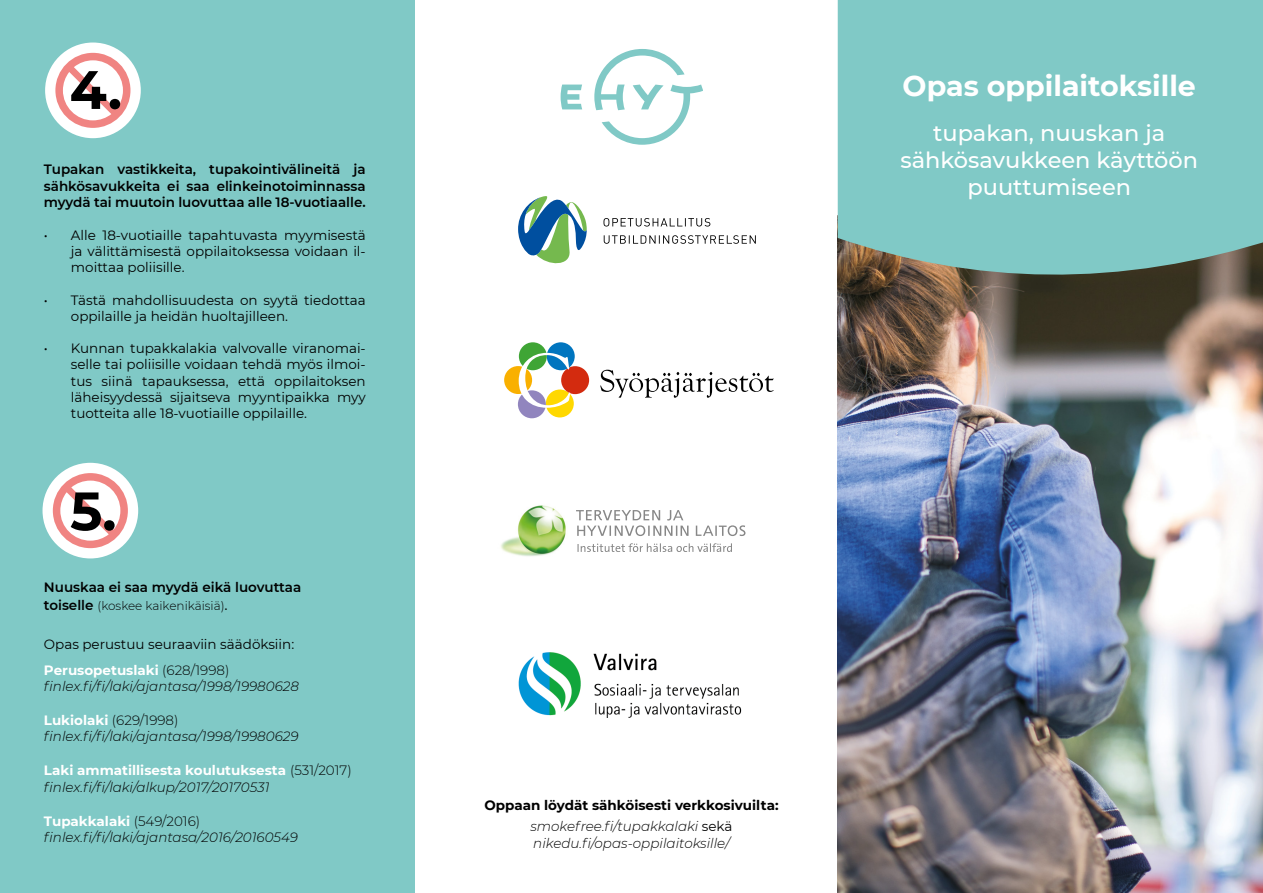
<style>
.page{position:relative;width:1263px;height:893px;background:#fff}
.page>*{position:absolute;margin:0;border:0;box-sizing:border-box;transform-origin:0 0}
.t1{font:700 54px "Montserrat";color:#000}
.t2{font:700 28.5px "Montserrat";color:#fff}
.t3{font:500 22.5px/27px "Montserrat";color:#fff;text-align:center}
.t4{font:13.5px/16.2px "Montserrat";color:#000;text-align:justify}
.t5{font:italic 300 13.5px/16.2px "Montserrat";color:#000}
.t6{font:600 13.5px/16.5px "Montserrat";color:#000;text-align:justify}
.t7{font:700 13.5px "Montserrat";color:#fff}
.t8{font:700 13.5px "Montserrat";color:#000}
.t9{font:300 12px "Montserrat";color:#000}
.s1{font-weight:600;font-size:13.5px}
.s2{font-weight:400;font-size:15px}
.s3{font-weight:700;font-style:normal;color:#fff}
.s4{font-style:normal}
.s5{font-weight:300;color:#000}
.s6{font-weight:400;font-style:normal}
</style>
<div class="page">
<div style="left:0;top:0;width:415px;height:893px;background:#80c9c6"></div>
<img style="left:838px;top:289px;width:425px;height:604px">
<svg style="left:838px;top:0;width:425px;height:289px;background:#7cbdb9"></svg>
<div style="left:43px;top:463px;width:95px;height:95px;background:#fff;border-radius:50%"></div>
<svg style="left:53px;top:473px;width:75px;height:75px"></svg>
<svg style="left:576px;top:510px;width:169px;height:26px"></svg>
<svg style="left:577px;top:543px;width:155px;height:9px"></svg>
<img style="left:500px;top:505px;width:66px;height:51px">
<svg style="left:561px;top:85px;width:21px;height:24px"></svg>
<svg style="left:594px;top:49px;width:108px;height:95px"></svg>
<svg style="left:604px;top:235px;width:152px;height:9px"></svg>
<svg style="left:603px;top:218px;width:107px;height:9px"></svg>
<svg style="left:518px;top:196px;width:69px;height:68px"></svg>
<div style="left:45px;top:43px;width:96px;height:95px;background:#fff;border-radius:50%"></div>
<svg style="left:55px;top:53px;width:75px;height:75px"></svg>
<img style="left:518px;top:652px;width:224px;height:65px">
<div style="left:546px;top:389px;width:28px;height:28px;background:#ffd800;border-radius:50%"></div>
<div style="left:561px;top:366px;width:28px;height:28px;background:#d32b0f;border-radius:50%"></div>
<div style="left:547px;top:342px;width:28px;height:28px;background:#0075bf;border-radius:50%"></div>
<div style="left:519px;top:342px;width:28px;height:28px;background:#3fa535;border-radius:50%"></div>
<div style="left:504px;top:366px;width:28px;height:28px;background:#f9b000;border-radius:50%"></div>
<div style="left:518px;top:390px;width:28px;height:28px;background:#9185be;border-radius:50%"></div>
<svg style="left:519px;top:353px;width:51px;height:55px"></svg>
<svg style="left:600px;top:370px;width:174px;height:28px"></svg>
<p class="t1" style="left:70px;top:51px;width:54px">4.</p>
<p class="t6" style="left:44px;top:161px;width:323px">Tupakan vastikkeita, tupakointivälineitä ja sähkösavukkeita ei saa elinkeinotoiminnassa myydä tai muutoin luovuttaa alle 18-vuotiaalle.</p>
<p class="t4" style="left:71px;top:226px;width:296px;text-indent:-27px">• Alle 18-vuotiaille tapahtuvasta myymisestä ja välittämisestä oppilaitoksessa voidaan il&shy;moittaa poliisille.</p>
<p class="t4" style="left:71px;top:291px;width:296px;text-indent:-27px">• Tästä mahdollisuudesta on syytä tiedottaa oppilaille ja heidän huoltajilleen.</p>
<p class="t4" style="left:71px;top:340px;width:296px;text-indent:-27px">• Kunnan tupakkalakia valvovalle viranomai&shy;selle tai poliisille voidaan tehdä myös ilmoi&shy;tus siinä tapauksessa, että oppilaitoksen läheisyydessä sijaitseva myyntipaikka myy tuotteita alle 18-vuotiaille oppilaille.</p>
<p class="t1" style="left:70px;top:472px;width:48px">5.</p>
<p class="t6" style="left:44px;top:579px;width:259px">Nuuskaa ei saa myydä eikä luovuttaa</p>
<p class="t9" style="left:44px;top:598px;width:185px"><span class="s1">toiselle</span> (koskee kaikenikäisiä)<span class="s2">.</span></p>
<p class="t4" style="left:44px;top:636px;width:252px">Opas perustuu seuraaviin säädöksiin:</p>
<p class="t5" style="left:44px;top:661px;width:256px"><span class="s3">Perusopetuslaki</span> <span class="s4">(628/1998) </span>finlex.fi/fi/laki/ajantasa/1998/19980628</p>
<p class="t5" style="left:44px;top:712px;width:256px"><span class="s3">Lukiolaki</span> <span class="s4">(629/1998) </span>finlex.fi/fi/laki/ajantasa/1998/19980629</p>
<p class="t7" style="left:44px;top:761px;width:309px">Laki ammatillisesta koulutuksesta <span class="s5">(531/2017)</span></p>
<p class="t5" style="left:44px;top:778px;width:227px">finlex.fi/fi/laki/alkup/2017/20170531</p>
<p class="t5" style="left:44px;top:812px;width:255px"><span class="s3">Tupakkalaki</span> <span class="s4">(549/2016) </span>finlex.fi/fi/laki/ajantasa/2016/20160549</p>
<p class="t8" style="left:484px;top:796px;width:296px">Oppaan löydät sähköisesti verkkosivuilta:</p>
<p class="t5" style="left:530px;top:818px;width:204px">smokefree.fi/tupakkalaki <span class="s6">sekä </span>nikedu.fi/opas-oppilaitoksille/</p>
<p class="t2" style="left:903px;top:66px;width:295px">Opas oppilaitoksille</p>
<p class="t3" style="left:900px;top:119px;width:299px">tupakan, nuuskan ja sähkösavukkeen käyttöön puuttumiseen</p>
</div>
